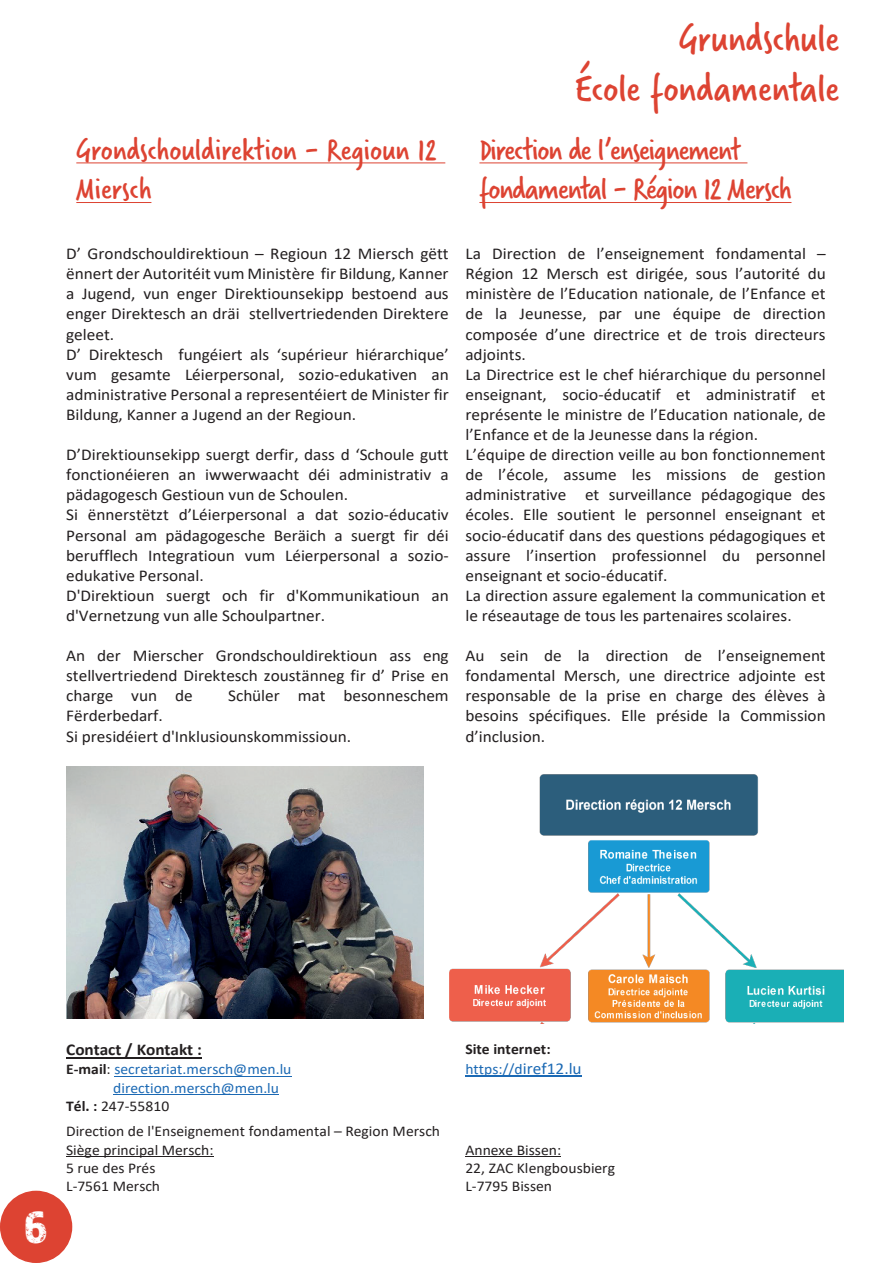
<style>
.page{position:relative;width:893px;height:1263px;background:#fff}
.page>*{position:absolute;margin:0;border:0;box-sizing:border-box;transform-origin:0 0}
.t1{font:48px "Almaq Rough";color:#fff}
.t2{font:42px/50.4px "Verveine";color:#dd4332;text-align:right}
.t3{font:33px/39.6px "Verveine";letter-spacing:-.03em;color:#dd4332}
.t4{font:33px/39.6px "Verveine";color:#dd4332}
.t5{font:16.5px/20.1px "Calibri";color:#231f20;scale:1.05 1}
.t6{font:700 16.5px "Calibri";letter-spacing:-.005em;color:#231f20;scale:1.05 1}
.t7{font:14.85px/18.3px "Calibri";color:#231f20;scale:1.05 1}
.t8{font:14.85px "Calibri";color:#1b69b4;scale:1.05 1}
.t9{font:700 14.85px/19.5px "Calibri";letter-spacing:.005em;color:#231f20;scale:1.05 1}
.s1{font-weight:700;color:#231f20}
.s2{color:#231f20}
.s3{font-weight:700}
.s4{font-weight:400;color:#1b69b4}
.s5{font-weight:400;font-size:16.5px;color:#1b69b4}
</style>
<div class="page">
<hr style="left:76px;top:163px;width:369px;height:1px;background:#dd4332">
<hr style="left:76px;top:202px;width:75px;height:1px;background:#dd4332">
<hr style="left:479px;top:163px;width:268px;height:1px;background:#dd4332">
<hr style="left:479px;top:202px;width:312px;height:1px;background:#dd4332">
<div style="left:1px;top:1191px;width:71px;height:71px;background:#dd4332;border-radius:50%"></div>
<div style="left:0;top:1191px;width:72px;height:72px;border:2px solid #dd4332;border-radius:50%"></div>
<hr style="left:66px;top:1057px;width:136px;height:1px;background:#231f20">
<hr style="left:114px;top:1076px;width:178px;height:1px;background:#1b69b4">
<hr style="left:113px;top:1094px;width:166px;height:1px;background:#1b69b4">
<hr style="left:465px;top:1075px;width:116px;height:2px;background:#1b69b4">
<hr style="left:66px;top:1156px;width:148px;height:1px;background:#231f20">
<hr style="left:465px;top:1156px;width:96px;height:1px;background:#231f20">
<img style="left:66px;top:766px;width:357px;height:253px">
<img style="left:449px;top:774px;width:394px;height:249px">
<h2 class="t2" style="left:575px;top:13px;width:266px">Grundschule<br>École fondamentale</h2>
<h3 class="t4" style="left:76px;top:130px;width:362px">Grondschouldirektion - Regioun 12<br>Miersch</h3>
<h3 class="t3" style="left:479px;top:130px;width:314px">Direction de l’enseignement fondamental - Région 12 Mersch</h3>
<p class="t5" style="left:66px;top:243px;width:366px">D’ Grondschouldirektioun – Regioun 12 Miersch gëtt ënnert der Autoritéit vum Ministère fir Bildung, Kanner a Jugend, vun enger Direktiounsekipp bestoend aus enger Direktesch an dräi stellvertriedenden Direktere geleet.<br>D’ Direktesch fungéiert als ‘supérieur hiérarchique’ vum gesamte Léierpersonal, sozio-edukativen an administrative Personal a representéiert de Minister fir Bildung, Kanner a Jugend an der Regioun.</p>
<p class="t5" style="left:66px;top:444px;width:366px">D’Direktiounsekipp suergt derfir, dass d ‘Schoule gutt fonctionéieren an iwwerwaacht déi administrativ a pädagogesch Gestioun vun de Schoulen.<br>Si ënnerstëtzt d’Léierpersonal a dat sozio-éducativ Personal am pädagogesche Beräich a suergt fir déi berufflech Integratioun vum Léierpersonal a sozio&shy;edukative Personal.<br>D'Direktioun suergt och fir d'Kommunikatioun an d'Vernetzung vun alle Schoulpartner.</p>
<p class="t5" style="left:66px;top:645px;width:366px;text-align:justify">An der Mierscher Grondschouldirektioun ass eng stellvertriedend Direktesch zoustänneg fir d’ Prise en charge vun de</p>
<p class="t5" style="left:228px;top:685px;width:211px">Schüler mat besonneschem</p>
<p class="t5" style="left:66px;top:705px;width:273px">Fërderbedarf.<br>Si presidéiert d'Inklusiounskommissioun.</p>
<p class="t5" style="left:465px;top:243px;width:345px">La Direction de l’enseignement fondamental – Région 12 Mersch est dirigée, sous l’autorité du ministère de l’Education nationale, de l’Enfance et de la Jeunesse, par une équipe de direction composée d’une directrice et de trois directeurs adjoints.<br>La Directrice est le chef hiérarchique du personnel enseignant, socio-éducatif et administratif et représente le ministre de l’Education nationale, de l’Enfance et de la Jeunesse dans la région.<br>L’équipe de direction veille au bon fonctionnement de l’école, assume les missions de gestion administrative et surveillance pédagogique des écoles. Elle soutient le personnel enseignant et socio-éducatif dans des questions pédagogiques et assure l’insertion professionnel du personnel enseignant et socio-éducatif.<br>La direction assure egalement la communication et le réseautage de tous les partenaires scolaires.</p>
<p class="t5" style="left:465px;top:645px;width:345px;text-align:justify">Au sein de la direction de l’enseignement fondamental Mersch, une directrice adjointe est responsable de la prise en charge des élèves à besoins spécifiques. Elle préside la Commission d’inclusion.</p>
<h1 class="t1" style="left:23px;top:1198px;width:25px">6</h1>
<p class="t6" style="left:66px;top:1038px;width:131px">Contact / Kontakt :</p>
<p class="t8" style="left:66px;top:1059px;width:216px"><span class="s1">E-mail</span><span class="s2">:</span> secretariat.mersch@men.lu</p>
<p class="t8" style="left:113px;top:1077px;width:159px">direction.mersch@men.lu</p>
<p class="t7" style="left:66px;top:1096px;width:100px"><span class="s3">Tél. :</span> 247-55810</p>
<p class="t7" style="left:66px;top:1122px;width:358px">Direction de l'Enseignement fondamental – Region Mersch<br>Siège principal Mersch:<br>5 rue des Prés<br>L-7561 Mersch</p>
<p class="t9" style="left:465px;top:1039px;width:112px">Site internet: <span class="s4">https://d</span><span class="s5">iref12.lu</span></p>
<p class="t7" style="left:465px;top:1140px;width:144px">Annexe Bissen:<br>22, ZAC Klengbousbierg<br>L-7795 Bissen</p>
</div>
